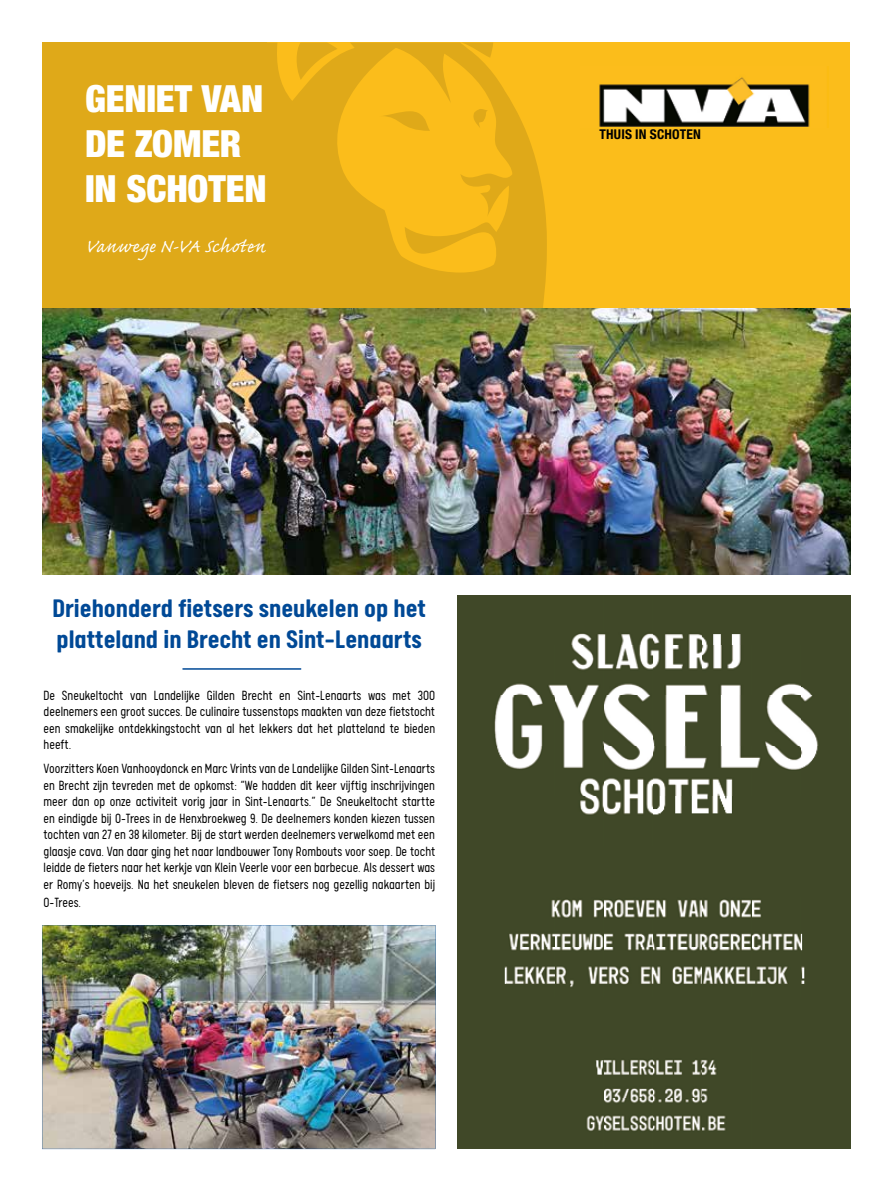
<style>
.page{position:relative;width:893px;height:1191px;background:#fff}
.page>*{position:absolute;margin:0;border:0;box-sizing:border-box;transform-origin:0 0}
.t1{font:900 condensed 37.5px/45px "Helvetica Neue LT Pro";letter-spacing:-.005em;color:#fff}
.t2{font:700 28.5px/31.5px "Calps";color:#004996}
.t3{font:24px "Caflisch Script Pro";letter-spacing:.035em;color:#fff}
.t4{font:300 15px/16.5px "Calps";color:#000;text-align:justify;scale:.9 1}
.t5{font:700 condensed 13.5px "Helvetica Neue LT Pro";letter-spacing:.01em;color:#000}
</style>
<div class="page">
<div style="left:43px;top:43px;width:807px;height:277px;background:#fbbd1b"></div>
<svg style="left:267px;top:43px;width:280px;height:265px;fill:#dfa919"></svg>
<svg style="left:379px;top:111px;width:51px;height:20px"></svg>
<svg style="left:471px;top:109px;width:17px;height:19px"></svg>
<svg style="left:295px;top:43px;width:43px;height:37px"></svg>
<div style="left:43px;top:43px;width:223px;height:277px;background:#dfa919"></div>
<hr style="left:266px;top:43px;width:1px;height:277px;background:#dfa919">
<img style="left:599px;top:77px;width:211px;height:50px">
<img style="left:43px;top:308px;width:807px;height:266px">
<img style="left:457px;top:595px;width:393px;height:553px">
<hr style="left:182px;top:668px;width:119px;height:1px;background:#004996">
<img style="left:42px;top:925px;width:393px;height:224px">
<h1 class="t1" style="left:85px;top:75px;width:183px">GENIET VAN<br>DE ZOMER<br>IN SCHOTEN</h1>
<h3 class="t3" style="left:85px;top:234px;width:182px">Vanwege N-VA Schoten</h3>
<h2 class="t2" style="left:52px;top:591px;width:375px">Driehonderd fietsers sneukelen op het platteland in Brecht en Sint-Lenaarts</h2>
<p class="t4" style="left:44px;top:686px;width:437px">De Sneukeltocht van Landelijke Gilden Brecht en Sint-Lenaarts was met 300 deelnemers een groot succes. De culinaire tussenstops maakten van deze fietstocht een smakelijke ontdekkingstocht van al het lekkers dat het platteland te bieden heeft.</p>
<p class="t4" style="left:44px;top:759px;width:437px">Voorzitters Koen Vanhooydonck en Marc Vrints van de Landelijke Gilden Sint-Lenaarts en Brecht zijn tevreden met de opkomst: “We hadden dit keer vijftig inschrijvingen meer dan op onze activiteit vorig jaar in Sint-Lenaarts.” De Sneukeltocht startte en eindigde bij O-Trees in de Henxbroekweg 9. De deelnemers konden kiezen tussen tochten van 27 en 38 kilometer. Bij de start werden deelnemers verwelkomd met een glaasje cava. Van daar ging het naar landbouwer Tony Rombouts voor soep. De tocht leidde de fieters naar het kerkje van Klein Veerle voor een barbecue. Als dessert was er Romy’s hoeveijs. Na het sneukelen bleven de fietsers nog gezellig nakaarten bij</p>
<p class="t4" style="left:44px;top:893px;width:43px">O-Trees.</p>
<p class="t5" style="left:600px;top:126px;width:103px">THUIS IN SCHOTEN</p>
</div>
